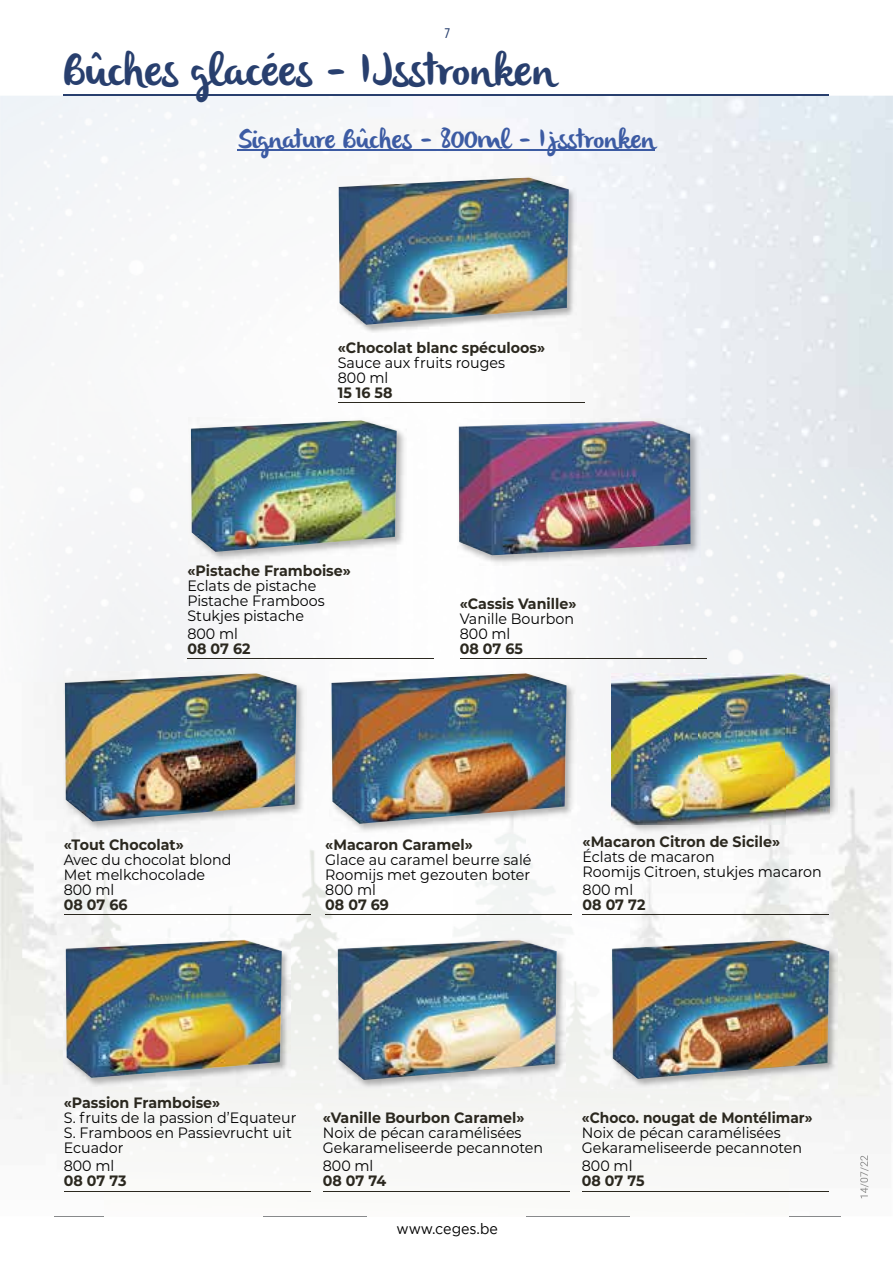
<style>
.page{position:relative;width:893px;height:1263px;background:#fff}
.page>*{position:absolute;margin:0;border:0;box-sizing:border-box;transform-origin:0 0}
.t1{font:45px "olivier";color:#283f6e}
.t2{font:27px "olivier";color:#3c5ba3}
.t3{font:15px/15px "Montserrat";color:#000;scale:.95 1}
.t4{font:700 15px "Montserrat";color:#2b281f;scale:.95 1}
.t5{font:700 15px "Montserrat";color:#2b281f;scale:.92 1}
.t6{font:15px "Gotham";color:#000;scale:.95 1}
.t7{font:condensed 15px "Myriad Pro";color:#283f6e}
</style>
<div class="page">
<hr style="left:54px;top:1217px;width:787px;height:1px;background:#686a6d">
<div style="left:0;top:96px;width:367px;height:265px;background:#f6f7f8"></div>
<img style="left:576px;top:202px;width:317px;height:267px">
<div style="left:683px;top:469px;width:210px;height:213px;background:#eaeef1"></div>
<img style="left:263px;top:850px;width:104px;height:342px">
<img style="left:526px;top:682px;width:104px;height:510px">
<img style="left:788px;top:682px;width:105px;height:517px">
<img style="left:104px;top:831px;width:133px;height:107px">
<img style="left:634px;top:834px;width:154px;height:104px">
<img style="left:860px;top:1155px;width:8px;height:43px">
<hr style="left:64px;top:94px;width:765px;height:1px;background:#283f6e">
<hr style="left:187px;top:658px;width:247px;height:1px;background:#2b281f">
<hr style="left:583px;top:914px;width:246px;height:1px;background:#2b281f">
<hr style="left:64px;top:1191px;width:246px;height:1px;background:#2b281f">
<hr style="left:460px;top:658px;width:246px;height:1px;background:#2b281f">
<hr style="left:64px;top:914px;width:246px;height:1px;background:#2b281f">
<hr style="left:325px;top:914px;width:247px;height:1px;background:#2b281f">
<hr style="left:323px;top:1191px;width:246px;height:1px;background:#2b281f">
<hr style="left:582px;top:1191px;width:246px;height:1px;background:#2b281f">
<hr style="left:338px;top:402px;width:246px;height:1px;background:#2b281f">
<hr style="left:238px;top:149px;width:417px;height:2px;background:#3c5ba3">
<img style="left:189px;top:418px;width:216px;height:143px">
<img style="left:191px;top:420px;width:206px;height:132px">
<img style="left:610px;top:673px;width:228px;height:161px">
<img style="left:612px;top:673px;width:217px;height:152px">
<img style="left:64px;top:938px;width:226px;height:149px">
<img style="left:66px;top:940px;width:216px;height:138px">
<img style="left:458px;top:419px;width:242px;height:146px">
<img style="left:459px;top:421px;width:231px;height:134px">
<img style="left:63px;top:671px;width:242px;height:160px">
<img style="left:65px;top:673px;width:232px;height:148px">
<img style="left:352px;top:671px;width:225px;height:162px">
<img style="left:331px;top:673px;width:235px;height:151px">
<img style="left:336px;top:938px;width:230px;height:151px">
<img style="left:338px;top:940px;width:219px;height:140px">
<img style="left:610px;top:938px;width:228px;height:150px">
<img style="left:612px;top:940px;width:217px;height:139px">
<img style="left:337px;top:176px;width:239px;height:157px">
<img style="left:339px;top:178px;width:230px;height:147px">
<p class="t7" style="left:444px;top:24px;width:7px">7</p>
<h1 class="t1" style="left:64px;top:45px;width:493px">Bûches glacées - IJsstronken</h1>
<h2 class="t2" style="left:238px;top:124px;width:419px">Signature Bûches - 800ml - Ijsstronken</h2>
<p class="t4" style="left:338px;top:336px;width:220px">«Chocolat blanc spéculoos»</p>
<p class="t3" style="left:338px;top:354px;width:178px">Sauce aux fruits rouges<br>800 ml</p>
<p class="t4" style="left:338px;top:381px;width:59px">15 16 58</p>
<p class="t4" style="left:187px;top:560px;width:174px">«Pistache Framboise»</p>
<p class="t3" style="left:187px;top:577px;width:146px">Eclats de pistache<br>Pistache Framboos<br>Stukjes pistache</p>
<p class="t3" style="left:187px;top:625px;width:55px">800 ml</p>
<p class="t4" style="left:187px;top:638px;width:68px">08 07 62</p>
<p class="t4" style="left:460px;top:593px;width:124px">«Cassis Vanille»</p>
<p class="t3" style="left:460px;top:610px;width:122px">Vanille Bourbon<br>800 ml</p>
<p class="t4" style="left:460px;top:638px;width:68px">08 07 65</p>
<p class="t4" style="left:64px;top:834px;width:128px">«Tout Chocolat»</p>
<p class="t3" style="left:64px;top:852px;width:178px">Avec du chocolat blond<br>Met melkchocolade<br>800 ml</p>
<p class="t4" style="left:64px;top:894px;width:69px">08 07 66</p>
<p class="t4" style="left:325px;top:834px;width:157px">«Macaron Caramel»</p>
<p class="t3" style="left:325px;top:852px;width:218px;text-align:justify">Glace au caramel beurre salé Roomijs met gezouten boter 800 ml</p>
<p class="t4" style="left:325px;top:894px;width:69px">08 07 69</p>
<p class="t4" style="left:583px;top:831px;width:209px">«Macaron Citron de Sicile»</p>
<p class="t3" style="left:583px;top:849px;width:253px">Éclats de macaron<br>Roomijs Citroen, stukjes macaron</p>
<p class="t3" style="left:583px;top:882px;width:55px">800 ml</p>
<p class="t4" style="left:583px;top:894px;width:68px">08 07 72</p>
<p class="t4" style="left:64px;top:1092px;width:166px">«Passion Framboise»</p>
<p class="t3" style="left:64px;top:1110px;width:246px">S. fruits de la passion d’Equateur<br>S. Framboos en Passievrucht uit<br>Ecuador</p>
<p class="t3" style="left:64px;top:1158px;width:55px">800 ml</p>
<p class="t4" style="left:64px;top:1170px;width:68px">08 07 73</p>
<p class="t4" style="left:323px;top:1107px;width:214px">«Vanille Bourbon Caramel»</p>
<p class="t3" style="left:323px;top:1125px;width:233px">Noix de pécan caramélisées<br>Gekarameliseerde pecannoten</p>
<p class="t3" style="left:323px;top:1158px;width:55px">800 ml</p>
<p class="t4" style="left:323px;top:1170px;width:68px">08 07 74</p>
<p class="t6" style="left:397px;top:1220px;width:108px">www.ceges.be</p>
<p class="t5" style="left:582px;top:1107px;width:252px">«Choco. nougat de Montélimar»</p>
<p class="t3" style="left:582px;top:1125px;width:233px">Noix de pécan caramélisées<br>Gekarameliseerde pecannoten</p>
<p class="t3" style="left:582px;top:1158px;width:55px">800 ml</p>
<p class="t4" style="left:582px;top:1170px;width:67px">08 07 75</p>
</div>
